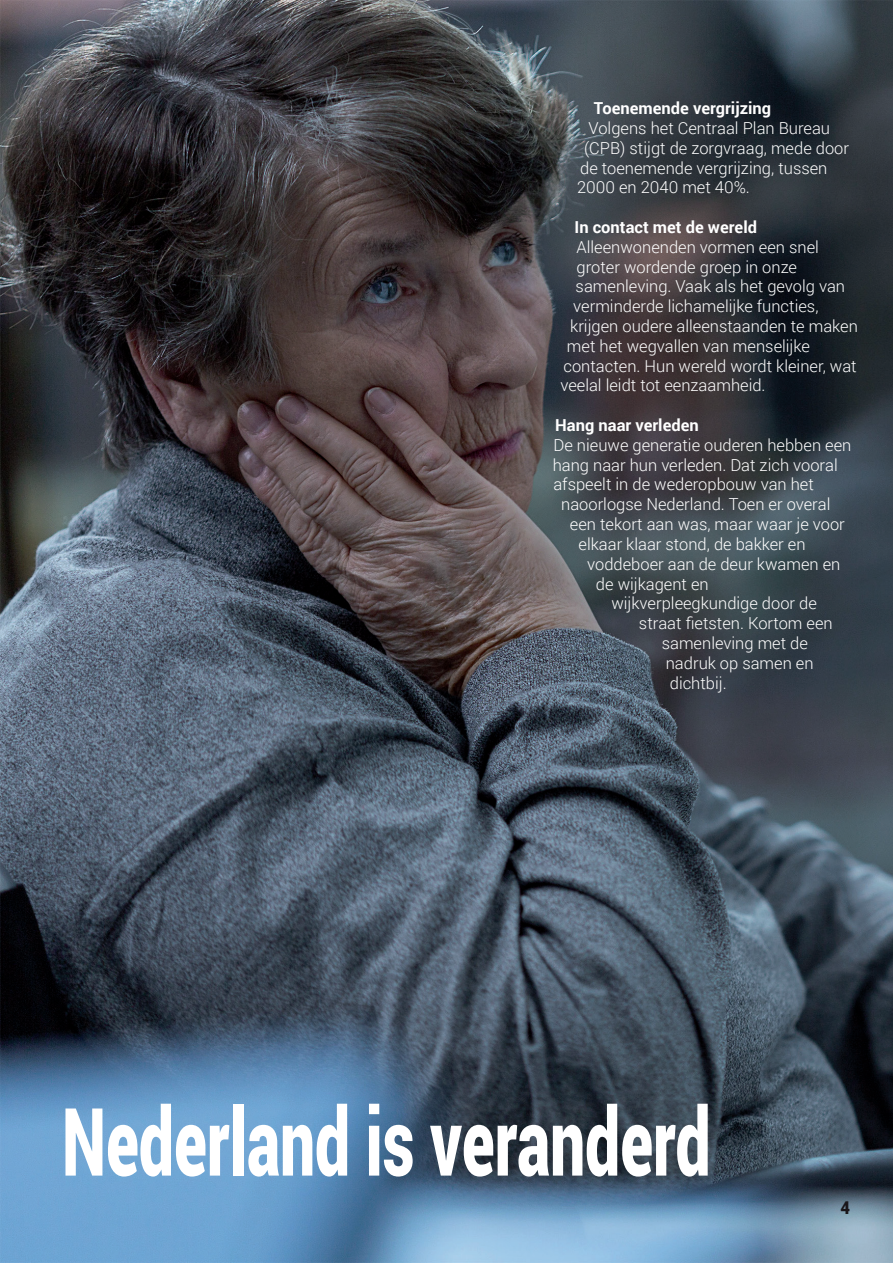
<style>
.page{position:relative;width:893px;height:1263px;background:#fff}
.page>*{position:absolute;margin:0;border:0;box-sizing:border-box;transform-origin:0 0}
.t1{font:900 94.35px "Roboto";color:#fff;scale:.66 1}
.t2{font:900 18px "Roboto";color:#1a161a;scale:.92 1}
.t3{font:300 16.5px "Roboto";color:#fff}
.t4{font:700 16.5px "Roboto";color:#fff}
</style>
<div class="page">
<img style="left:0;top:0;width:893px;height:1263px">
<p class="t4" style="left:594px;top:97px;width:179px">Toenemende vergrijzing</p>
<p class="t3" style="left:589px;top:117px;width:243px">Volgens het Centraal Plan Bureau</p>
<p class="t3" style="left:584px;top:137px;width:266px">(CPB) stijgt de zorgvraag, mede door</p>
<p class="t3" style="left:580px;top:156px;width:249px">de toenemende vergrijzing, tussen</p>
<p class="t3" style="left:577px;top:176px;width:174px">2000 en 2040 met 40%.</p>
<p class="t4" style="left:574px;top:216px;width:184px">In contact met de wereld</p>
<p class="t3" style="left:576px;top:236px;width:244px">Alleenwonenden vormen een snel</p>
<p class="t3" style="left:577px;top:255px;width:222px">groter wordende groep in onze</p>
<p class="t3" style="left:576px;top:275px;width:271px">samenleving. Vaak als het gevolg van</p>
<p class="t3" style="left:573px;top:295px;width:247px">verminderde lichamelijke functies,</p>
<p class="t3" style="left:570px;top:315px;width:289px">krijgen oudere alleenstaanden te maken</p>
<p class="t3" style="left:567px;top:335px;width:245px">met het wegvallen van menselijke</p>
<p class="t3" style="left:564px;top:354px;width:295px">contacten. Hun wereld wordt kleiner, wat</p>
<p class="t3" style="left:560px;top:374px;width:207px">veelal leidt tot eenzaamheid.</p>
<p class="t4" style="left:555px;top:414px;width:145px">Hang naar verleden</p>
<p class="t3" style="left:554px;top:434px;width:299px">De nieuwe generatie ouderen hebben een</p>
<p class="t3" style="left:553px;top:453px;width:287px">hang naar hun verleden. Dat zich vooral</p>
<p class="t3" style="left:553px;top:473px;width:262px">afspeelt in de wederopbouw van het</p>
<p class="t3" style="left:561px;top:493px;width:271px">naoorlogse Nederland. Toen er overal</p>
<p class="t3" style="left:570px;top:513px;width:276px">een tekort aan was, maar waar je voor</p>
<p class="t3" style="left:579px;top:533px;width:228px">elkaar klaar stond, de bakker en</p>
<p class="t3" style="left:587px;top:552px;width:255px">voddeboer aan de deur kwamen en</p>
<p class="t3" style="left:596px;top:572px;width:114px">de wijkagent en</p>
<p class="t3" style="left:611px;top:592px;width:207px">wijkverpleegkundige door de</p>
<p class="t3" style="left:639px;top:612px;width:195px">straat fietsten. Kortom een</p>
<p class="t3" style="left:662px;top:632px;width:148px">samenleving met de</p>
<p class="t3" style="left:666px;top:651px;width:149px">nadruk op samen en</p>
<p class="t3" style="left:670px;top:671px;width:58px">dichtbij.</p>
<h1 class="t1" style="left:62px;top:1075px;width:984px">Nederland is veranderd</h1>
<p class="t2" style="left:841px;top:1195px;width:12px">4</p>
</div>
